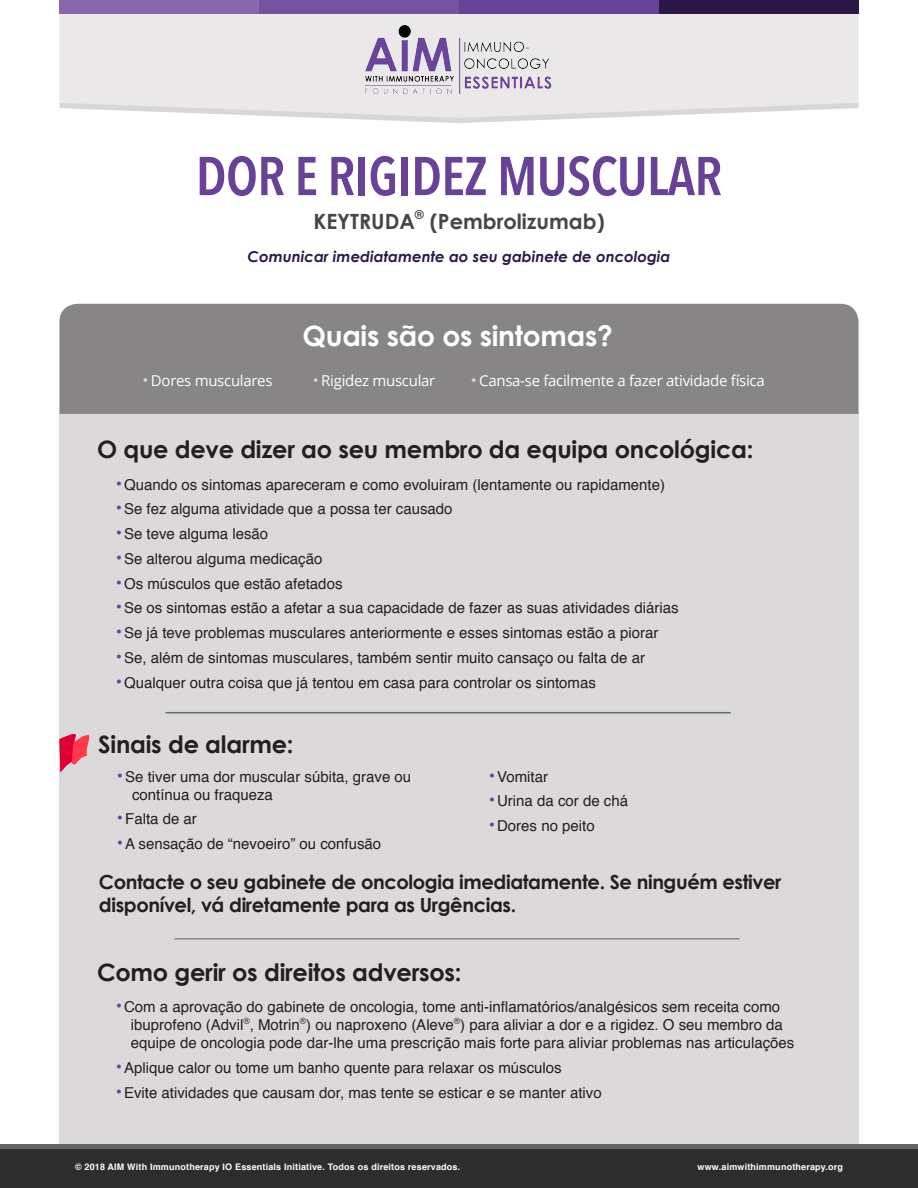
<style>
.page{position:relative;width:918px;height:1188px;background:#fff}
.page>*{position:absolute;margin:0;border:0;box-sizing:border-box;transform-origin:0 0}
.t1{font:600 54px "Avenir Next Condensed";letter-spacing:-.01em;color:#684297}
.t2{font:700 28.05px "Century Gothic";letter-spacing:-.01em;color:#fff}
.t3{font:700 24px "Century Gothic";letter-spacing:-.01em;color:#231f20}
.t4{font:700 21px "Century Gothic";color:#474646}
.t5{font:700 19.5px/22.5px "Century Gothic";letter-spacing:-.02em;color:#231f20}
.t6{font:15px/18px "Helvetica";color:#231f20}
.t7{font:15px "Open Sans";letter-spacing:-.02em;color:#fff}
.t8{font:italic 700 15px "Century Gothic";color:#2b1846}
.t9{font:700 12.3px "Century Gothic";color:#474646}
.t10{font:700 9px "Helvetica";letter-spacing:.02em;color:#fff}
.s1{font-family:"Helvetica";font-size:16.5px;color:#dcd9da}
.s2{font-size:18px;color:#684297}
</style>
<div class="page">
<div style="left:59px;top:414px;width:800px;height:774px;background:#dcd9da"></div>
<hr style="left:175px;top:938px;width:564px;height:2px;background:#878586">
<div style="left:59px;top:304px;width:800px;height:110px;background:#878586"></div>
<div style="left:0;top:1149px;width:918px;height:39px;background:#2e2d2e"></div>
<div style="left:0;top:1144px;width:918px;height:5px;background:#646363"></div>
<svg style="left:59px;top:734px;width:31px;height:39px"></svg>
<hr style="left:166px;top:712px;width:564px;height:1px;background:#6b6a6a">
<svg style="left:329px;top:118px;width:260px;height:5px"></svg>
<svg style="left:59px;top:14px;width:800px;height:104px;background:#e9e7e7"></svg>
<div style="left:59px;top:0;width:200px;height:14px;background:#8a66ac"></div>
<div style="left:259px;top:0;width:200px;height:14px;background:#7651a1"></div>
<div style="left:659px;top:0;width:200px;height:14px;background:#2b1846"></div>
<div style="left:459px;top:0;width:200px;height:14px;background:#684297"></div>
<img style="left:365px;top:26px;width:188px;height:68px">
<p class="t1" style="left:196px;top:130px;width:528px">DOR E RIGIDEZ MUSCULAR</p>
<p class="t4" style="left:313px;top:206px;width:103px">KEYTRUDA</p>
<p class="t9" style="left:415px;top:205px;width:11px">®</p>
<p class="t4" style="left:430px;top:206px;width:176px">(Pembrolizumab)</p>
<p class="t8" style="left:247px;top:245px;width:424px">Comunicar imediatamente ao seu gabinete de oncologia</p>
<p class="t7" style="left:143px;top:370px;width:131px"><span class="s1">•</span> Dores musculares</p>
<p class="t2" style="left:303px;top:315px;width:312px">Quais são os sintomas?</p>
<p class="t7" style="left:313px;top:370px;width:124px"><span class="s1">•</span> Rigidez muscular</p>
<p class="t7" style="left:471px;top:370px;width:295px"><span class="s1">•</span> Cansa-se facilmente a fazer atividade física</p>
<p class="t3" style="left:97px;top:431px;width:658px">O que deve dizer ao seu membro da equipa oncológica:</p>
<p class="t6" style="left:116px;top:476px;width:551px"><span class="s2">•</span>Quando os sintomas apareceram e como evoluiram (lentamente ou rapidamente)</p>
<p class="t6" style="left:116px;top:500px;width:338px"><span class="s2">•</span>Se fez alguma atividade que a possa ter causado</p>
<p class="t6" style="left:116px;top:525px;width:154px"><span class="s2">•</span>Se teve alguma lesão</p>
<p class="t6" style="left:116px;top:550px;width:208px"><span class="s2">•</span>Se alterou alguma medicação</p>
<p class="t6" style="left:116px;top:575px;width:228px"><span class="s2">•</span>Os músculos que estão afetados</p>
<p class="t6" style="left:116px;top:599px;width:564px"><span class="s2">•</span>Se os sintomas estão a afetar a sua capacidade de fazer as suas atividades diárias</p>
<p class="t6" style="left:116px;top:624px;width:544px"><span class="s2">•</span>Se já teve problemas musculares anteriormente e esses sintomas estão a piorar</p>
<p class="t6" style="left:116px;top:649px;width:531px"><span class="s2">•</span>Se, além de sintomas musculares, também sentir muito cansaço ou falta de ar</p>
<p class="t6" style="left:116px;top:674px;width:482px"><span class="s2">•</span>Qualquer outra coisa que já tentou em casa para controlar os sintomas</p>
<p class="t3" style="left:98px;top:726px;width:197px">Sinais de alarme:</p>
<p class="t6" style="left:132px;top:768px;width:281px;text-indent:-15px"><span class="s2">•</span>Se tiver uma dor muscular súbita, grave ou contínua ou fraqueza</p>
<p class="t6" style="left:117px;top:811px;width:82px"><span class="s2">•</span>Falta de ar</p>
<p class="t6" style="left:117px;top:835px;width:266px"><span class="s2">•</span>A sensação de “nevoeiro” ou confusão</p>
<p class="t6" style="left:489px;top:768px;width:61px"><span class="s2">•</span>Vomitar</p>
<p class="t6" style="left:489px;top:793px;width:141px"><span class="s2">•</span>Urina da cor de chá</p>
<p class="t6" style="left:489px;top:817px;width:107px"><span class="s2">•</span>Dores no peito</p>
<p class="t5" style="left:99px;top:870px;width:684px">Contacte o seu gabinete de oncologia imediatamente. Se ninguém estiver disponível, vá diretamente para as Urgências.</p>
<p class="t3" style="left:97px;top:954px;width:366px">Como gerir os direitos adversos:</p>
<p class="t6" style="left:131px;top:999px;width:665px;text-indent:-15px"><span class="s2">•</span>Com a aprovação do gabinete de oncologia, tome anti-inflamatórios/analgésicos sem receita como ibuprofeno (Advil<sup>®</sup>, Motrin<sup>®</sup>) ou naproxeno (Aleve<sup>®</sup>) para aliviar a dor e a rigidez. O seu membro da equipe de oncologia pode dar-lhe uma prescrição mais forte para aliviar problemas nas articulações</p>
<p class="t6" style="left:116px;top:1059px;width:448px"><span class="s2">•</span>Aplique calor ou tome um banho quente para relaxar os músculos</p>
<p class="t6" style="left:116px;top:1084px;width:488px"><span class="s2">•</span>Evite atividades que causam dor, mas tente se esticar e se manter ativo</p>
<p class="t10" style="left:75px;top:1159px;width:387px">© 2018 AIM With Immunotherapy IO Essentials Initiative. Todos os direitos reservados.</p>
<p class="t10" style="left:698px;top:1159px;width:147px">www.aimwithimmunotherapy.org</p>
</div>
